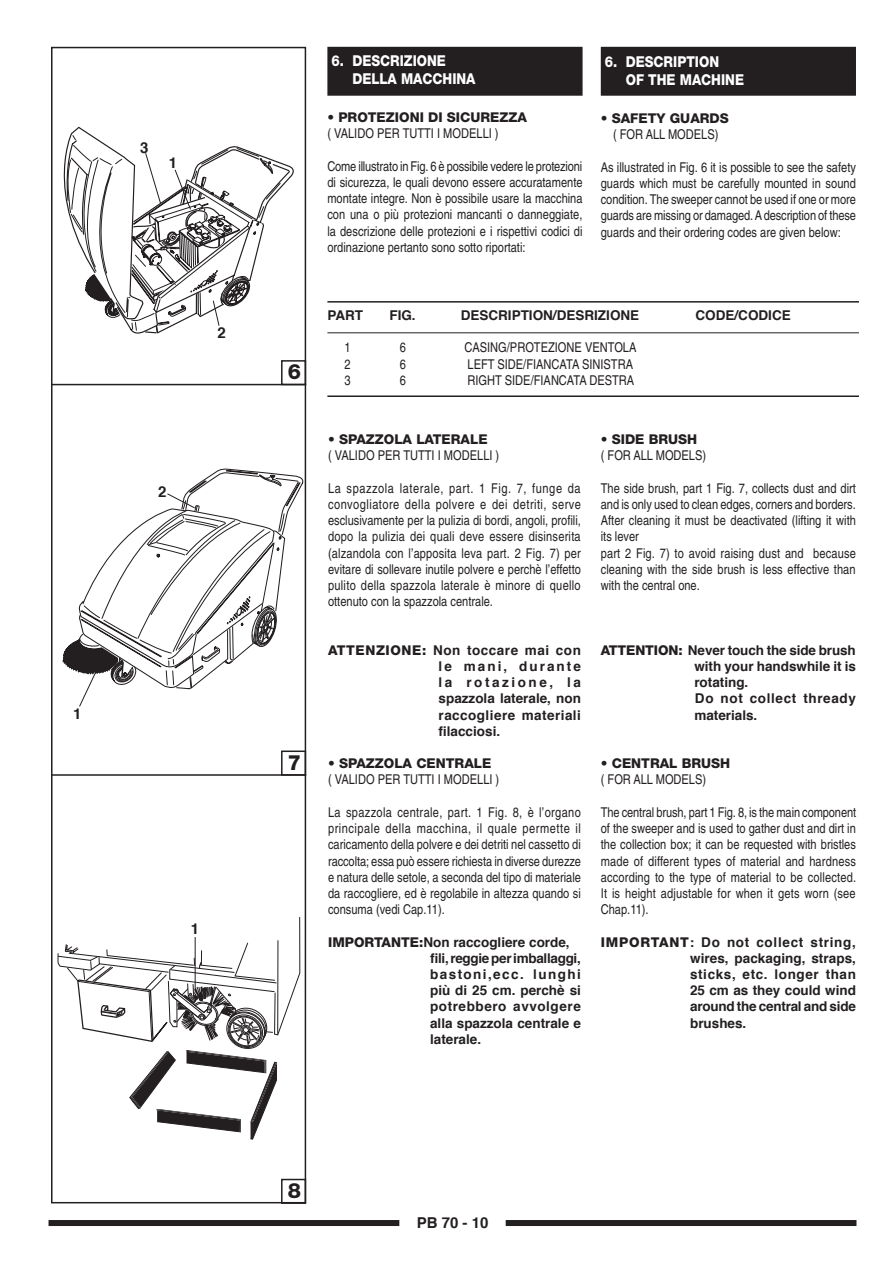
<style>
.page{position:relative;width:893px;height:1263px;background:#fff}
.page>*{position:absolute;margin:0;border:0;box-sizing:border-box;transform-origin:0 0}
.t1{font:800 21px "Helvetica Neue";color:#231f20}
.t2{font:800 15px/18px "Helvetica Neue";color:#fff;scale:.88 1}
.t3{font:700 15px "Helvetica";color:#231f20}
.t4{font:condensed 13.5px/16.2px "Helvetica";color:#231f20;text-align:justify}
.t5{font:700 13.5px/16.2px "Helvetica";color:#231f20}
.t6{font:800 13.5px "Helvetica Neue";color:#231f20}
.s1{font-family:"Helvetica Neue";font-weight:800}
</style>
<div class="page">
<div style="left:49px;top:1220px;width:350px;height:6px;background:#231f20"></div>
<div style="left:506px;top:1220px;width:350px;height:6px;background:#231f20"></div>
<hr style="left:327px;top:301px;width:532px;height:2px;background:#231f20">
<hr style="left:327px;top:332px;width:532px;height:1px;background:#231f20">
<hr style="left:327px;top:395px;width:532px;height:2px;background:#231f20">
<div style="left:602px;top:48px;width:253px;height:47px;background:#231f20"></div>
<div style="left:601px;top:47px;width:255px;height:49px;border:2px solid #231f20"></div>
<div style="left:328px;top:48px;width:254px;height:47px;background:#231f20"></div>
<div style="left:327px;top:47px;width:256px;height:49px;border:2px solid #231f20"></div>
<svg style="left:64px;top:127px;width:230px;height:207px"></svg>
<hr style="left:51px;top:384px;width:255px;height:1px;background:#231f20">
<div style="left:51px;top:47px;width:255px;height:1156px;border:2px solid #231f20"></div>
<div style="left:281px;top:360px;width:25px;height:25px;border:2px solid #231f20"></div>
<hr style="left:51px;top:774px;width:255px;height:2px;background:#231f20">
<div style="left:281px;top:750px;width:25px;height:26px;border:2px solid #231f20"></div>
<div style="left:281px;top:1179px;width:25px;height:25px;border:2px solid #231f20"></div>
<svg style="left:62px;top:469px;width:241px;height:238px"></svg>
<svg style="left:58px;top:917px;width:242px;height:222px"></svg>
<p class="t3" style="left:140px;top:134px;width:10px">3</p>
<p class="t3" style="left:169px;top:149px;width:10px">1</p>
<p class="t3" style="left:218px;top:319px;width:10px">2</p>
<p class="t3" style="left:158px;top:478px;width:10px">2</p>
<p class="t3" style="left:73px;top:700px;width:10px">1</p>
<p class="t3" style="left:191px;top:915px;width:10px">1</p>
<h1 class="t1" style="left:288px;top:359px;width:15px">6</h1>
<h1 class="t1" style="left:288px;top:749px;width:15px">7</h1>
<p class="t2" style="left:352px;top:52px;width:142px;text-indent:-21px">6. DESCRIZIONE<br>DELLA MACCHINA</p>
<p class="t6" style="left:327px;top:109px;width:201px">• PROTEZIONI DI SICUREZZA</p>
<p class="t4" style="left:327px;top:125px;width:173px">( VALIDO PER TUTTI I MODELLI )</p>
<p class="t4" style="left:327px;top:158px;width:257px">Come illustrato in Fig. 6 è possibile vedere le protezioni di sicurezza, le quali devono essere accuratamente montate integre. Non è possibile usare la macchina con una o più protezioni mancanti o danneggiate, la descrizione delle protezioni e i rispettivi codici di ordinazione pertanto sono sotto riportati:</p>
<p class="t2" style="left:626px;top:52px;width:136px;text-indent:-21px">6. DESCRIPTION<br>OF THE MACHINE</p>
<p class="t6" style="left:601px;top:110px;width:130px">• SAFETY GUARDS</p>
<p class="t4" style="left:613px;top:127px;width:107px">( FOR ALL MODELS)</p>
<p class="t4" style="left:601px;top:159px;width:257px">As illustrated in Fig. 6 it is possible to see the safety guards which must be carefully mounted in sound condition. The sweeper cannot be used if one or more guards are missing or damaged. A description of these guards and their ordering codes are given below:</p>
<p class="t5" style="left:327px;top:306px;width:37px">PART</p>
<p class="t5" style="left:389px;top:306px;width:28px">FIG.</p>
<p class="t5" style="left:461px;top:306px;width:180px">DESCRIPTION/DESRIZIONE</p>
<p class="t5" style="left:695px;top:306px;width:97px">CODE/CODICE</p>
<p class="t4" style="left:344px;top:340px;width:8px">1</p>
<p class="t4" style="left:400px;top:340px;width:8px">6</p>
<p class="t4" style="left:464px;top:340px;width:174px">CASING/PROTEZIONE VENTOLA</p>
<p class="t4" style="left:344px;top:356px;width:8px">2</p>
<p class="t4" style="left:400px;top:356px;width:8px">6</p>
<p class="t4" style="left:468px;top:356px;width:167px">LEFT SIDE/FIANCATA SINISTRA</p>
<p class="t4" style="left:344px;top:372px;width:8px">3</p>
<p class="t4" style="left:400px;top:372px;width:8px">6</p>
<p class="t4" style="left:467px;top:372px;width:168px">RIGHT SIDE/FIANCATA DESTRA</p>
<p class="t6" style="left:328px;top:431px;width:161px">• SPAZZOLA LATERALE</p>
<p class="t4" style="left:328px;top:448px;width:173px">( VALIDO PER TUTTI I MODELLI )</p>
<p class="t4" style="left:328px;top:480px;width:254px">La spazzola laterale, part. 1 Fig. 7, funge da convogliatore della polvere e dei detriti, serve esclusivamente per la pulizia di bordi, angoli, profili, dopo la pulizia dei quali deve essere disinserita (alzandola con l’apposita leva part. 2 Fig. 7) per evitare di sollevare inutile polvere e perchè l’effetto pulito della spazzola laterale è minore di quello ottenuto con la spazzola centrale.</p>
<p class="t5" style="left:439px;top:641px;width:144px;text-align:justify;text-indent:-111px"><span class="s1">ATTENZIONE:</span> Non toccare mai con le mani, durante la rotazione, la spazzola laterale, non raccogliere materiali filacciosi.</p>
<p class="t6" style="left:328px;top:755px;width:165px">• SPAZZOLA CENTRALE</p>
<p class="t4" style="left:328px;top:772px;width:173px">( VALIDO PER TUTTI I MODELLI )</p>
<p class="t4" style="left:328px;top:804px;width:254px">La spazzola centrale, part. 1 Fig. 8, è l’organo principale della macchina, il quale permette il caricamento della polvere e dei detriti nel cassetto di raccolta; essa può essere richiesta in diverse durezze e natura delle setole, a seconda del tipo di materiale da raccogliere, ed è regolabile in altezza quando si consuma (vedi Cap.11).</p>
<p class="t5" style="left:430px;top:933px;width:152px;text-indent:-102px"><span class="s1">IMPORTANTE:</span>Non raccogliere corde, fili, reggie per imballaggi, bastoni,ecc. lunghi più di 25 cm. perchè si potrebbero avvolgere alla spazzola centrale e laterale.</p>
<p class="t6" style="left:601px;top:431px;width:98px">• SIDE BRUSH</p>
<p class="t4" style="left:601px;top:448px;width:107px">( FOR ALL MODELS)</p>
<p class="t4" style="left:601px;top:480px;width:257px;text-align:left">The side brush, part 1 Fig. 7, collects dust and dirt and is only used to clean edges, corners and borders.<br>After cleaning it must be deactivated (lifting it with its lever<br>part 2 Fig. 7) to avoid raising dust and because cleaning with the side brush is less effective than with the central one.</p>
<p class="t5" style="left:694px;top:641px;width:163px;text-indent:-94px"><span class="s1">ATTENTION:</span> Never touch the side brush with your handswhile it is rotating.<br>Do not collect thready materials.</p>
<p class="t6" style="left:601px;top:755px;width:131px">• CENTRAL BRUSH</p>
<p class="t4" style="left:601px;top:772px;width:107px">( FOR ALL MODELS)</p>
<p class="t4" style="left:601px;top:804px;width:257px">The central brush, part 1 Fig. 8, is the main component of the sweeper and is used to gather dust and dirt in the collection box; it can be requested with bristles made of different types of material and hardness according to the type of material to be collected.<br>It is height adjustable for when it gets worn (see Chap.11).</p>
<p class="t5" style="left:690px;top:933px;width:167px;text-align:justify;text-indent:-89px"><span class="s1">IMPORTANT</span>: Do not collect string, wires, packaging, straps, sticks, etc. longer than 25 cm as they could wind around the central and side brushes.</p>
<h1 class="t1" style="left:288px;top:1178px;width:15px">8</h1>
<p class="t3" style="left:417px;top:1209px;width:73px">PB 70 - 10</p>
</div>
